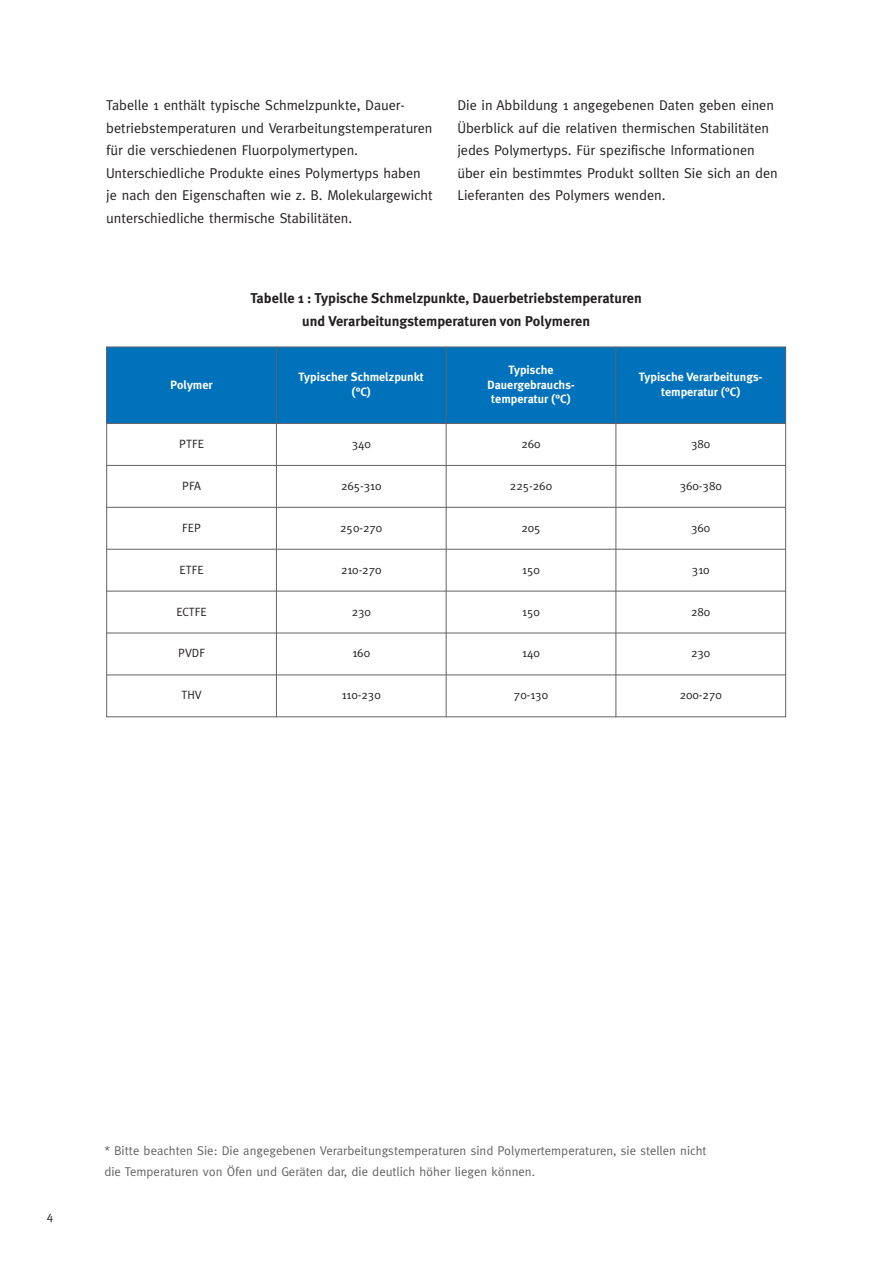
<style>
.page{position:relative;width:893px;height:1263px;background:#fff}
.page>*{position:absolute;margin:0;border:0;box-sizing:border-box;transform-origin:0 0}
.t1{font:14.25px/22.5px "Meta";color:#231f20}
.t2{font:700 14.25px/22.5px "Meta Plus";color:#231f20;text-align:center}
.t3{font:12.75px/21px "Meta";color:#636366}
.t4{font:12px "Meta";color:#231f20}
.t5{font:700 12px/14.4px "Meta Plus";color:#fff;text-align:center}
</style>
<div class="page">
<div style="left:106px;top:347px;width:170px;height:76px;background:#0071bb"></div>
<div style="left:276px;top:347px;width:170px;height:76px;background:#0071bb"></div>
<div style="left:446px;top:347px;width:170px;height:76px;background:#0071bb"></div>
<div style="left:616px;top:347px;width:170px;height:76px;background:#0071bb"></div>
<hr style="left:106px;top:347px;width:1px;height:370px;background:#636366">
<hr style="left:276px;top:347px;width:1px;height:370px;background:#636366">
<hr style="left:446px;top:347px;width:1px;height:370px;background:#636366">
<hr style="left:615px;top:347px;width:1px;height:370px;background:#636366">
<hr style="left:785px;top:347px;width:1px;height:370px;background:#636366">
<hr style="left:106px;top:347px;width:680px;height:1px;background:#636366">
<hr style="left:106px;top:423px;width:680px;height:1px;background:#636366">
<hr style="left:106px;top:465px;width:680px;height:1px;background:#636366">
<hr style="left:106px;top:507px;width:680px;height:1px;background:#636366">
<hr style="left:106px;top:549px;width:680px;height:1px;background:#636366">
<hr style="left:106px;top:591px;width:680px;height:1px;background:#636366">
<hr style="left:106px;top:633px;width:680px;height:1px;background:#636366">
<hr style="left:106px;top:674px;width:680px;height:1px;background:#636366">
<hr style="left:106px;top:716px;width:680px;height:1px;background:#636366">
<p class="t1" style="left:106px;top:95px;width:328px">Tabelle 1 enthält typische Schmelzpunkte, Dauer - betriebstemperaturen und Verarbeitungs temperaturen für die verschiedenen Fluor polymertypen.<br>Unterschiedliche Produkte eines Polymertyps haben je nach den Eigenschaften wie z. B. Molekular gewicht unterschiedliche thermische Stabilitäten.</p>
<p class="t1" style="left:457px;top:95px;width:322px">Die in Abbildung 1 angegebenen Daten geben einen Überblick auf die relativen thermischen Stabilitäten jedes Polymertyps. Für spezifische Informationen über ein bestimmtes Produkt sollten Sie sich an den Lieferanten des Polymers wenden.</p>
<p class="t2" style="left:251px;top:288px;width:393px">Tabelle 1 : Typische Schmelzpunkte, Dauerbetriebstemperaturen und Verarbeitungstemperaturen von Polymeren</p>
<p class="t5" style="left:170px;top:378px;width:44px">Polymer</p>
<p class="t5" style="left:299px;top:371px;width:127px">Typischer Schmelzpunkt (°C)</p>
<p class="t5" style="left:487px;top:364px;width:89px">Typische<br>Dauergebrauchs - temperatur (°C)</p>
<p class="t5" style="left:639px;top:371px;width:125px">Typische Verarbeitungs&shy;temperatur (°C)</p>
<p class="t4" style="left:179px;top:439px;width:26px">PTFE</p>
<p class="t4" style="left:352px;top:439px;width:21px">340</p>
<p class="t4" style="left:521px;top:439px;width:21px">260</p>
<p class="t4" style="left:691px;top:439px;width:21px">380</p>
<p class="t4" style="left:182px;top:481px;width:20px">PFA</p>
<p class="t4" style="left:341px;top:481px;width:42px">265-310</p>
<p class="t4" style="left:510px;top:481px;width:44px">225-260</p>
<p class="t4" style="left:680px;top:481px;width:44px">360-380</p>
<p class="t4" style="left:182px;top:523px;width:20px">FEP</p>
<p class="t4" style="left:340px;top:523px;width:44px">250-270</p>
<p class="t4" style="left:521px;top:523px;width:21px">205</p>
<p class="t4" style="left:691px;top:523px;width:21px">360</p>
<p class="t4" style="left:180px;top:565px;width:26px">ETFE</p>
<p class="t4" style="left:341px;top:565px;width:42px">210-270</p>
<p class="t4" style="left:522px;top:565px;width:19px">150</p>
<p class="t4" style="left:692px;top:565px;width:19px">310</p>
<p class="t4" style="left:176px;top:607px;width:32px">ECTFE</p>
<p class="t4" style="left:352px;top:607px;width:21px">230</p>
<p class="t4" style="left:522px;top:607px;width:19px">150</p>
<p class="t4" style="left:691px;top:607px;width:21px">280</p>
<p class="t4" style="left:178px;top:649px;width:28px">PVDF</p>
<p class="t4" style="left:352px;top:649px;width:19px">160</p>
<p class="t4" style="left:522px;top:649px;width:19px">140</p>
<p class="t4" style="left:691px;top:649px;width:21px">230</p>
<p class="t4" style="left:181px;top:690px;width:22px">THV</p>
<p class="t4" style="left:342px;top:690px;width:40px">110-230</p>
<p class="t4" style="left:514px;top:690px;width:36px">70-130</p>
<p class="t4" style="left:680px;top:690px;width:44px">200-270</p>
<p class="t4" style="left:47px;top:1211px;width:8px">4</p>
<p class="t3" style="left:104px;top:1141px;width:604px">* Bitte beachten Sie: Die angegebenen Verarbeitungstemperaturen sind Polymertemperaturen, sie stellen nicht die Temperaturen von Öfen und Geräten dar, die deutlich höher liegen können.</p>
</div>
